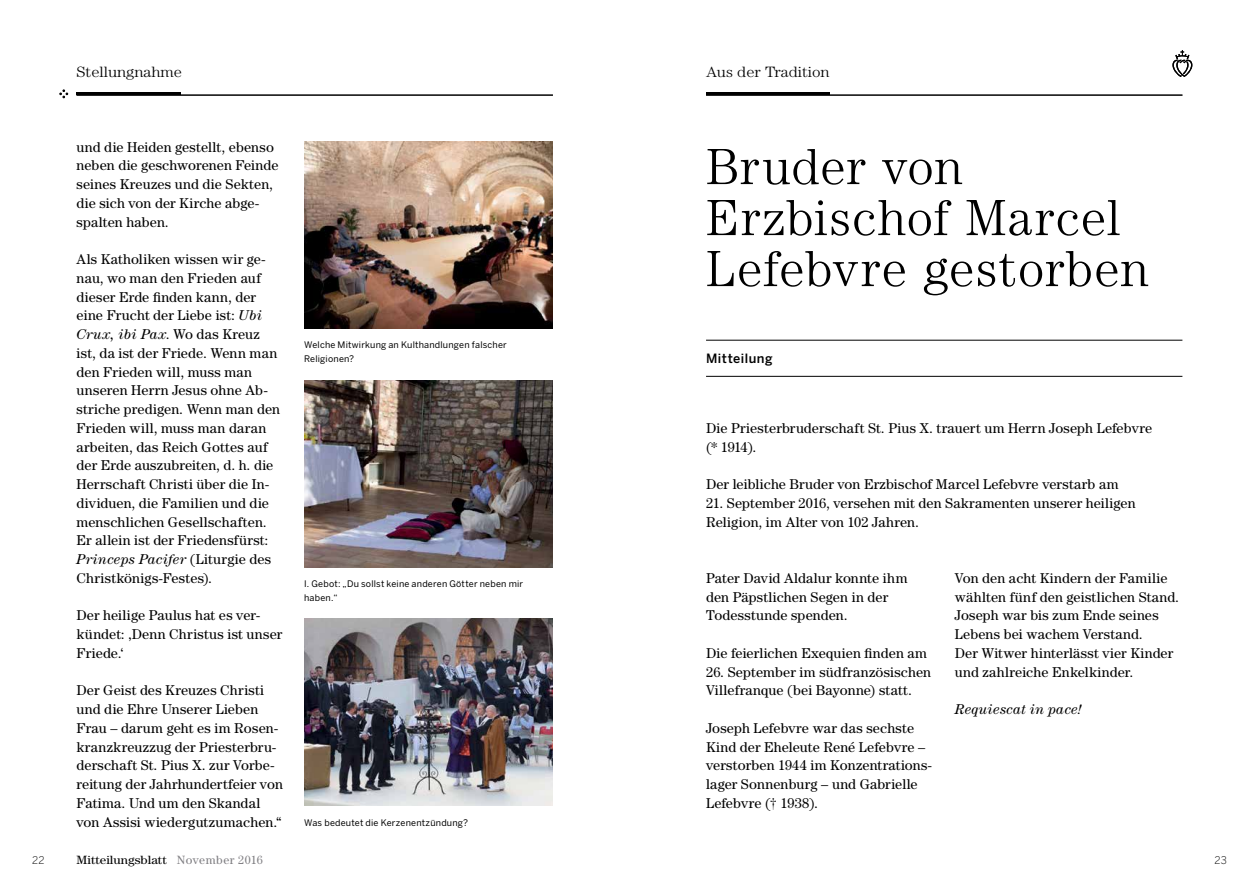
<style>
.page{position:relative;width:1259px;height:893px;background:#fff}
.page>*{position:absolute;margin:0;border:0;box-sizing:border-box;transform-origin:0 0}
.t1{font:300 51px/51px "Century Std";letter-spacing:.015em;color:#000}
.t2{font:300 15px "Century Std";color:#000;scale:1.09 1}
.t3{font:14.25px/18.8px "Century Std";letter-spacing:.01em;color:#000}
.t4{font:italic 14.25px "Century Std";letter-spacing:.015em;color:#000}
.t5{font:500 12.75px "Benton Sans";letter-spacing:.04em;color:#000}
.t6{font:12px "Century Std";color:#000;scale:1.09 1}
.t7{font:300 10.5px "Benton Sans";color:#000}
.t8{font:9px/13.5px "Benton Sans";letter-spacing:.02em;color:#000}
.s1{font-style:italic}
.s2{color:#807f83}
</style>
<div class="page">
<hr style="left:77px;top:93px;width:104px;height:2px;background:#000">
<img style="left:304px;top:141px;width:249px;height:187px">
<img style="left:304px;top:381px;width:249px;height:187px">
<img style="left:304px;top:619px;width:249px;height:187px">
<svg style="left:60px;top:90px;width:8px;height:8px"></svg>
<hr style="left:77px;top:95px;width:476px;height:1px;background:#000">
<svg style="left:1172px;top:50px;width:20px;height:27px"></svg>
<hr style="left:706px;top:93px;width:123px;height:2px;background:#000">
<hr style="left:706px;top:340px;width:476px;height:1px;background:#000">
<hr style="left:706px;top:376px;width:476px;height:1px;background:#000">
<hr style="left:706px;top:95px;width:476px;height:1px;background:#000">
<p class="t2" style="left:77px;top:63px;width:98px">Stellungnahme</p>
<p class="t3" style="left:77px;top:137px;width:203px">und die Heiden gestellt, ebenso neben die geschworenen Feinde seines Kreuzes und die Sekten, die sich von der Kirche abge&shy;spalten haben.</p>
<p class="t3" style="left:77px;top:250px;width:205px">Als Katholiken wissen wir ge&shy;nau, wo man den Frieden auf dieser Erde finden kann, der eine Frucht der Liebe ist: <span class="s1">Ubi<br>Crux, ibi Pax</span>. Wo das Kreuz ist, da ist der Friede. Wenn man den Frieden will, muss man unseren Herrn Jesus ohne Ab&shy;striche predigen. Wenn man den<br>Frieden will, muss man daran arbeiten, das Reich Gottes auf der Erde auszubreiten, d. h. die<br>Herrschaft Christi über die In&shy;dividuen, die Familien und die menschlichen Gesellschaften.<br>Er allein ist der Friedensfürst:<br><span class="s1">Princeps Pacifer</span> (Liturgie des<br>Christkönigs-Festes).</p>
<p class="t3" style="left:77px;top:606px;width:207px">Der heilige Paulus hat es ver&shy;kündet: ‚Denn Christus ist unser<br>Friede.‘</p>
<p class="t3" style="left:77px;top:681px;width:208px">Der Geist des Kreuzes Christi und die Ehre Unserer Lieben<br>Frau – darum geht es im Rosen&shy;kranzkreuzzug der Priesterbru&shy;derschaft St. Pius X. zur Vorbe&shy;reitung der Jahrhundertfeier von<br>Fatima. Und um den Skandal von Assisi wiedergutzumachen.“</p>
<p class="t8" style="left:304px;top:338px;width:204px">Welche Mitwirkung an Kulthandlungen falscher<br>Religionen?</p>
<p class="t8" style="left:304px;top:577px;width:221px">I. Gebot: „Du sollst keine anderen Götter neben mir haben.“</p>
<p class="t8" style="left:304px;top:816px;width:165px">Was bedeutet die Kerzenentzündung?</p>
<p class="t2" style="left:706px;top:63px;width:115px">Aus der Tradition</p>
<h1 class="t1" style="left:706px;top:140px;width:444px">Bruder von<br>Erzbischof Marcel<br>Lefebvre gestorben</h1>
<p class="t5" style="left:706px;top:351px;width:68px">Mitteilung</p>
<p class="t3" style="left:706px;top:418px;width:448px">Die Priesterbruderschaft St. Pius X. trauert um Herrn Joseph Lefebvre (* 1914).</p>
<p class="t3" style="left:706px;top:475px;width:414px">Der leibliche Bruder von Erzbischof Marcel Lefebvre verstarb am</p>
<p class="t3" style="left:706px;top:493px;width:431px">21. September 2016, versehen mit den Sakramenten unserer heiligen<br>Religion, im Alter von 102 Jahren.</p>
<p class="t3" style="left:706px;top:568px;width:203px">Pater David Aldalur konnte ihm den Päpstlichen Segen in der<br>Todesstunde spenden.</p>
<p class="t3" style="left:706px;top:643px;width:222px">Die feierlichen Exequien finden am</p>
<p class="t3" style="left:706px;top:662px;width:227px">26. September im südfranzösischen<br>Villefranque (bei Bayonne) statt.</p>
<p class="t3" style="left:706px;top:718px;width:227px">Joseph Lefebvre war das sechste<br>Kind der Eheleute René Lefebvre – verstorben 1944 im Konzentrations&shy;lager Sonnenburg – und Gabrielle<br>Lefebvre († 1938).</p>
<p class="t3" style="left:955px;top:568px;width:226px">Von den acht Kindern der Familie wählten fünf den geistlichen Stand.<br>Joseph war bis zum Ende seines<br>Lebens bei wachem Verstand.<br>Der Witwer hinterlässt vier Kinder und zahlreiche Enkelkinder.</p>
<p class="t4" style="left:955px;top:701px;width:129px">Requiescat in pace!</p>
<p class="t7" style="left:32px;top:854px;width:14px">22</p>
<p class="t6" style="left:77px;top:853px;width:172px">Mitteilungsblatt <span class="s2">November 2016</span></p>
<p class="t7" style="left:1214px;top:854px;width:14px">23</p>
</div>
